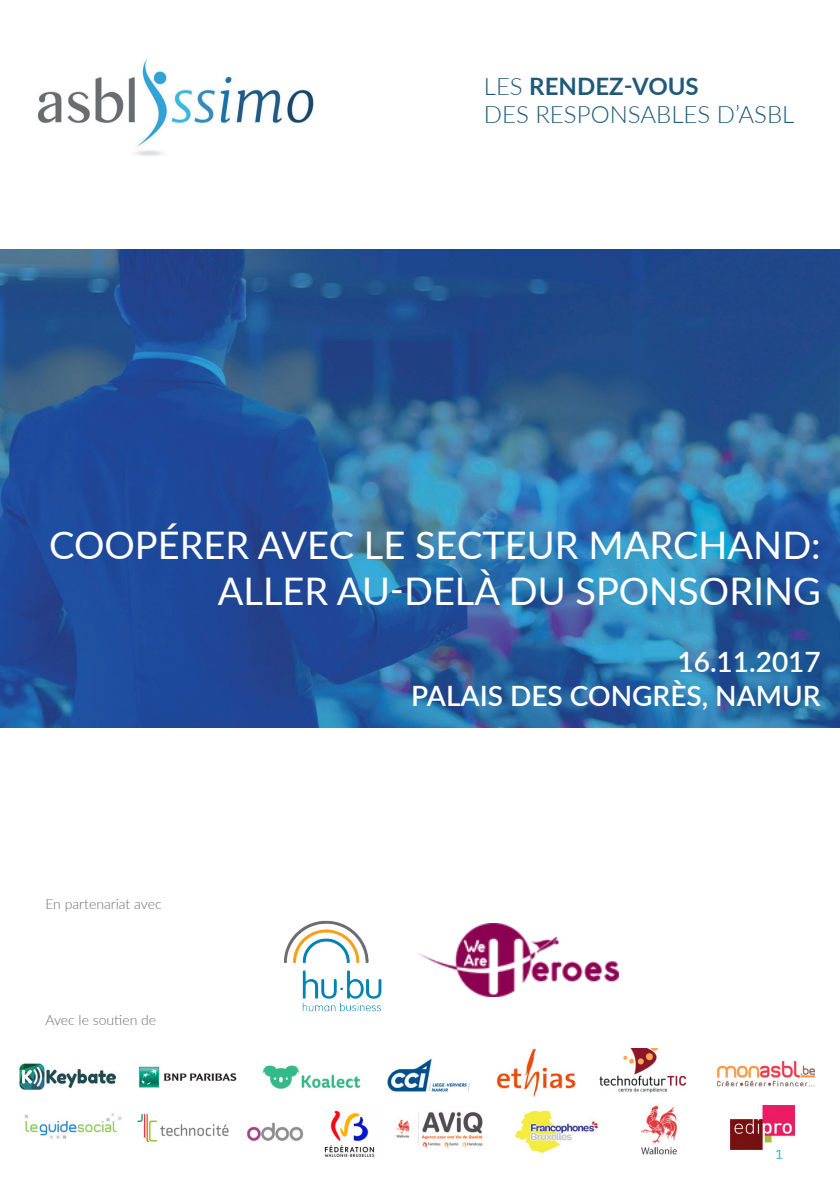
<style>
.page{position:relative;width:840px;height:1191px;background:#fff}
.page>*{position:absolute;margin:0;border:0;box-sizing:border-box;transform-origin:0 0}
.t1{font:38px "Lato";color:#fff}
.t2{font:600 28px "Lato";color:#fff}
.t3{font:300 24px "Lato";color:#205a7b}
.t4{font:700 24px "Lato";color:#205a7b}
.t5{font:300 14px "Lato";color:#6c6d6f}
.t6{font:14px "Lato";color:#32b8e4}
.s1{font-weight:300}
</style>
<div class="page">
<img style="left:37px;top:58px;width:277px;height:98px">
<img style="left:0;top:249px;width:839px;height:478px">
<img style="left:396px;top:1112px;width:87px;height:37px">
<img style="left:515px;top:1111px;width:82px;height:41px">
<img style="left:324px;top:1110px;width:51px;height:47px">
<img style="left:262px;top:1065px;width:98px;height:24px">
<img style="left:137px;top:1113px;width:92px;height:28px">
<img style="left:599px;top:1048px;width:88px;height:45px">
<img style="left:641px;top:1105px;width:36px;height:50px">
<img style="left:25px;top:1113px;width:97px;height:26px">
<img style="left:717px;top:1061px;width:97px;height:26px">
<img style="left:19px;top:1063px;width:97px;height:26px">
<img style="left:730px;top:1105px;width:63px;height:44px">
<img style="left:284px;top:920px;width:98px;height:92px">
<img style="left:417px;top:923px;width:200px;height:73px">
<img style="left:496px;top:1049px;width:80px;height:48px">
<img style="left:138px;top:1066px;width:99px;height:22px">
<img style="left:387px;top:1059px;width:83px;height:33px">
<img style="left:247px;top:1122px;width:57px;height:19px">
<p class="t4" style="left:483px;top:68px;width:216px"><span class="s1">LES</span> RENDEZ-VOUS</p>
<p class="t3" style="left:483px;top:98px;width:312px">DES RESPONSABLES D’ASBL</p>
<p class="t1" style="left:49px;top:518px;width:772px">COOPÉRER AVEC LE SECTEUR MARCHAND:</p>
<p class="t1" style="left:218px;top:563px;width:604px">ALLER AU-DELÀ DU SPONSORING</p>
<p class="t5" style="left:45px;top:894px;width:118px">En partenariat avec</p>
<p class="t5" style="left:45px;top:1010px;width:112px">Avec le soutien de</p>
<p class="t2" style="left:677px;top:641px;width:145px">16.11.2017</p>
<p class="t2" style="left:411px;top:675px;width:411px">PALAIS DES CONGRÈS, NAMUR</p>
<p class="t6" style="left:774px;top:1144px;width:10px">1</p>
</div>
